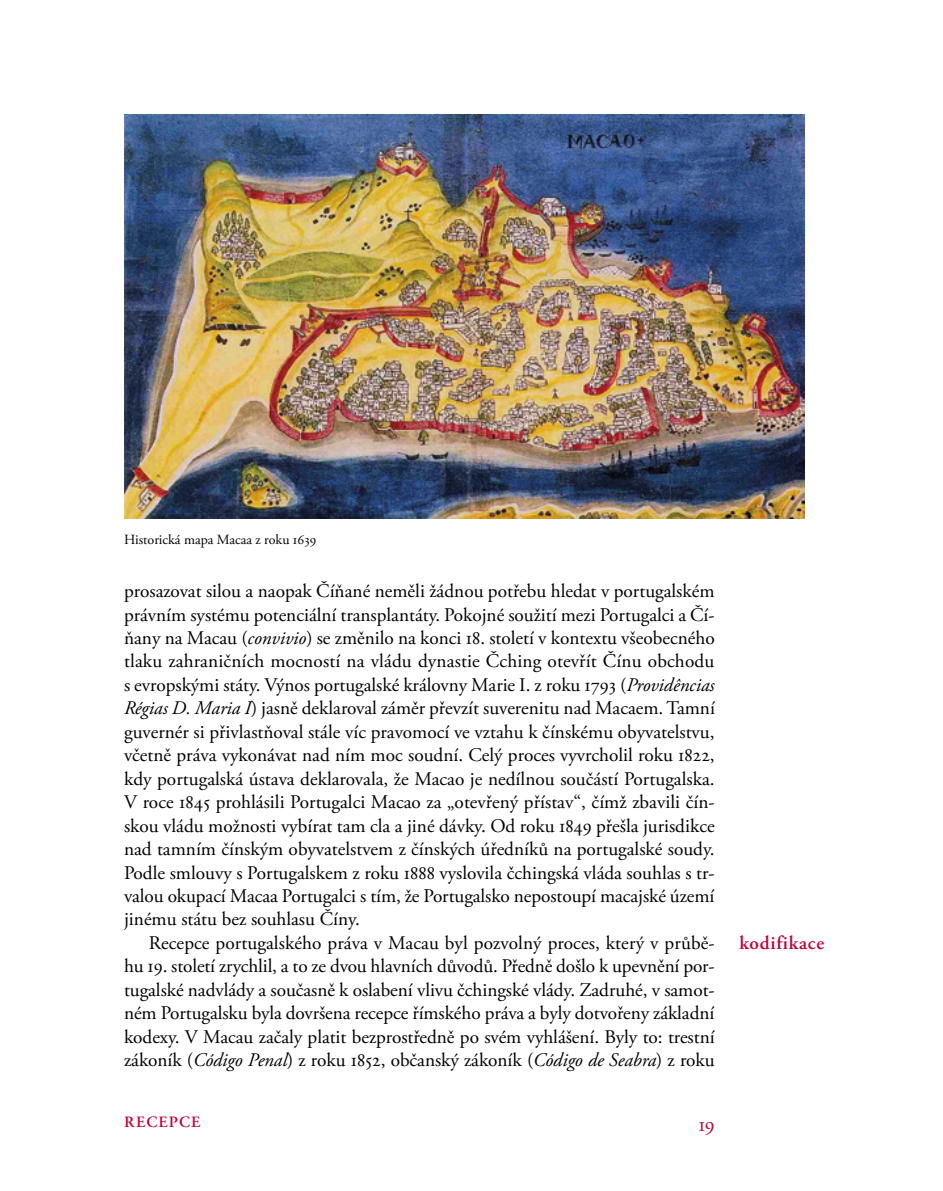
<style>
.page{position:relative;width:943px;height:1191px;background:#fff}
.page>*{position:absolute;margin:0;border:0;box-sizing:border-box;transform-origin:0 0}
.t1{font:21px "Adobe Garamond Pro";color:#c2063b}
.t2{font:19.25px/23.4px "Adobe Garamond Pro";letter-spacing:-.005em;color:#000;text-align:justify}
.t3{font:600 19.25px "Adobe Garamond Pro";color:#c2063b}
.t4{font:600 15.75px "Adobe Garamond Pro";letter-spacing:.07em;color:#c2063b}
.t5{font:14px "Adobe Garamond Pro";color:#000}
.s1{font-style:italic}
</style>
<div class="page">
<img style="left:124px;top:114px;width:681px;height:404px">
<p class="t5" style="left:124px;top:531px;width:194px">Historická mapa Macaa z roku 1639</p>
<p class="t2" style="left:124px;top:580px;width:592px">prosazovat silou a naopak Číňané neměli žádnou potřebu hledat v portugalském právním systému potenciální transplantáty. Pokojné soužití mezi Portugalci a Čí&shy;ňany na Macau (<span class="s1">convivio</span>) se změnilo na konci 18. století v kontextu všeobecného tlaku zahraničních mocností na vládu dynastie Čching otevřít Čínu obchodu s evropskými státy. Výnos portugalské královny Marie I. z roku 1793 (<span class="s1">Providências Régias D. Maria I</span>) jasně deklaroval záměr převzít suverenitu nad Macaem. Tamní guvernér si přivlastňoval stále víc pravomocí ve vztahu k čínskému obyvatelstvu, včetně práva vykonávat nad ním moc soudní. Celý proces vyvrcholil roku 1822, kdy portugalská ústava deklarovala, že Macao je nedílnou součástí Portugalska.<br>V roce 1845 prohlásili Portugalci Macao za „otevřený přístav“, čímž zbavili čín&shy;skou vládu možnosti vybírat tam cla a jiné dávky. Od roku 1849 přešla jurisdikce nad tamním čínským obyvatelstvem z čínských úředníků na portugalské soudy.<br>Podle smlouvy s Portugalskem z roku 1888 vyslovila čchingská vláda souhlas s tr&shy;valou okupací Macaa Portugalci s tím, že Portugalsko nepostoupí macajské území jinému státu bez souhlasu Číny.</p>
<p class="t2" style="left:124px;top:931px;width:592px;text-indent:25px">Recepce portugalského práva v Macau byl pozvolný proces, který v průbě&shy;hu 19. století zrychlil, a to ze dvou hlavních důvodů. Předně došlo k upevnění por&shy;tugalské nadvlády a současně k oslabení vlivu čchingské vlády. Zadruhé, v samot&shy;ném Portugalsku byla dovršena recepce římského práva a byly dotvořeny základní kodexy. V Macau začaly platit bezprostředně po svém vyhlášení. Byly to: trestní zákoník (<span class="s1">Código Penal</span>) z roku 1852, občanský zákoník (<span class="s1">Código de Seabra</span>) z roku</p>
<p class="t4" style="left:124px;top:1113px;width:78px">RECEPCE</p>
<p class="t1" style="left:698px;top:1111px;width:18px">19</p>
<p class="t3" style="left:739px;top:931px;width:86px">kodifikace</p>
</div>
